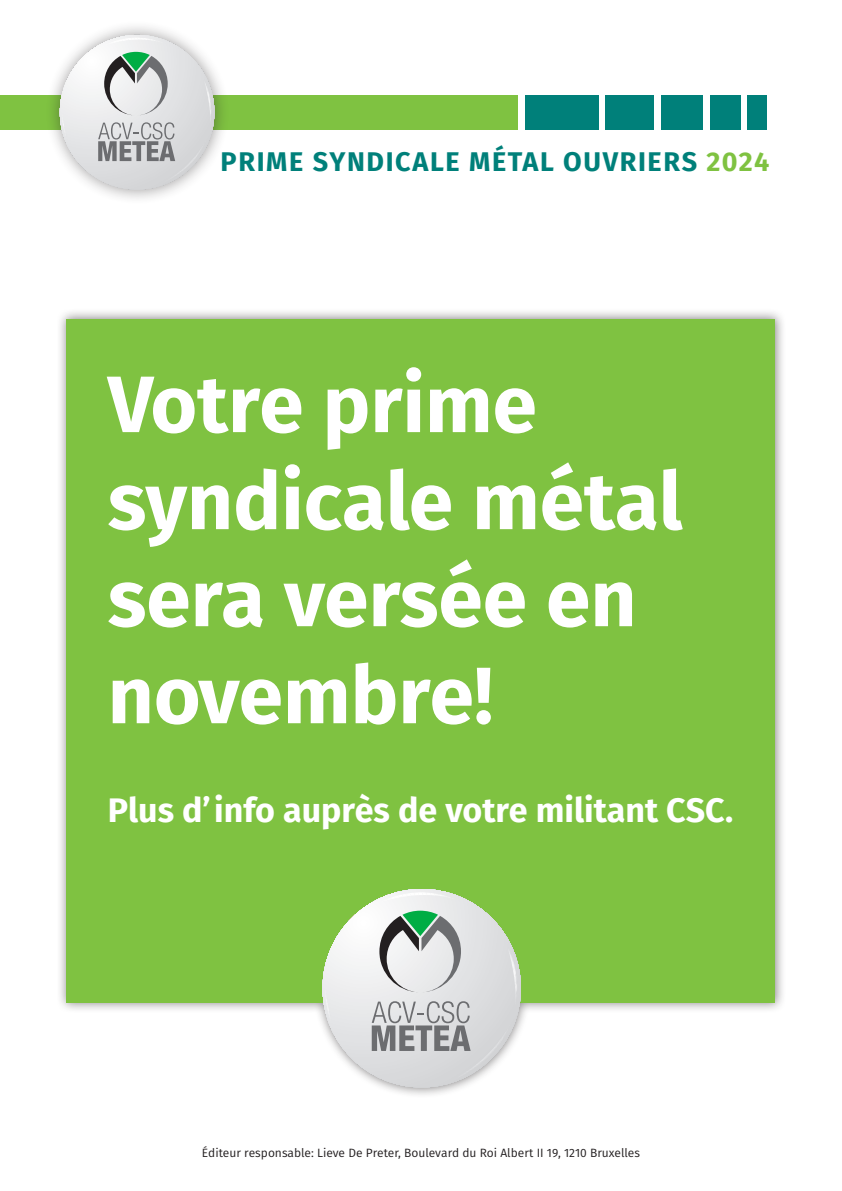
<style>
.page{position:relative;width:842px;height:1191px;background:#fff}
.page>*{position:absolute;margin:0;border:0;box-sizing:border-box;transform-origin:0 0}
.t1{font:700 80px/97px "Fira Sans";color:#fff}
.t2{font:700 34px "Fira Sans";color:#fff}
.t3{font:700 27px "Fira Sans";letter-spacing:.06em;color:#00807a}
.t4{font:12px "Fira Sans";color:#231f20}
.s1{color:#7fc241}
</style>
<div class="page">
<div style="left:56px;top:308px;width:730px;height:790px;background:#231f20;opacity:.55"></div>
<div style="left:67px;top:319px;width:708px;height:683px;background:#7fc241"></div>
<svg style="left:322px;top:889px;width:199px;height:198px"></svg>
<div style="left:0;top:95px;width:517px;height:34px;background:#7fc241"></div>
<div style="left:525px;top:95px;width:73px;height:34px;background:#00807a"></div>
<div style="left:605px;top:95px;width:49px;height:34px;background:#00807a"></div>
<div style="left:661px;top:95px;width:42px;height:34px;background:#00807a"></div>
<div style="left:710px;top:95px;width:30px;height:34px;background:#00807a"></div>
<div style="left:747px;top:95px;width:20px;height:34px;background:#00807a"></div>
<div style="left:45px;top:20px;width:184px;height:185px;background:#231f20;opacity:.45"></div>
<svg style="left:60px;top:35px;width:154px;height:154px"></svg>
<p class="t3" style="left:221px;top:139px;width:550px">PRIME SYNDICALE MÉTAL OUVRIERS <span class="s1">2024</span></p>
<p class="t1" style="left:108px;top:350px;width:576px">Votre prime syndicale métal</p>
<p class="t1" style="left:108px;top:544px;width:530px">sera versée en novembre!</p>
<p class="t2" style="left:108px;top:781px;width:627px">Plus d’info auprès de votre militant CSC.</p>
<p class="t4" style="left:202px;top:1143px;width:440px">Éditeur responsable: Lieve De Preter, Boulevard du Roi Albert II 19, 1210 Bruxelles</p>
</div>
